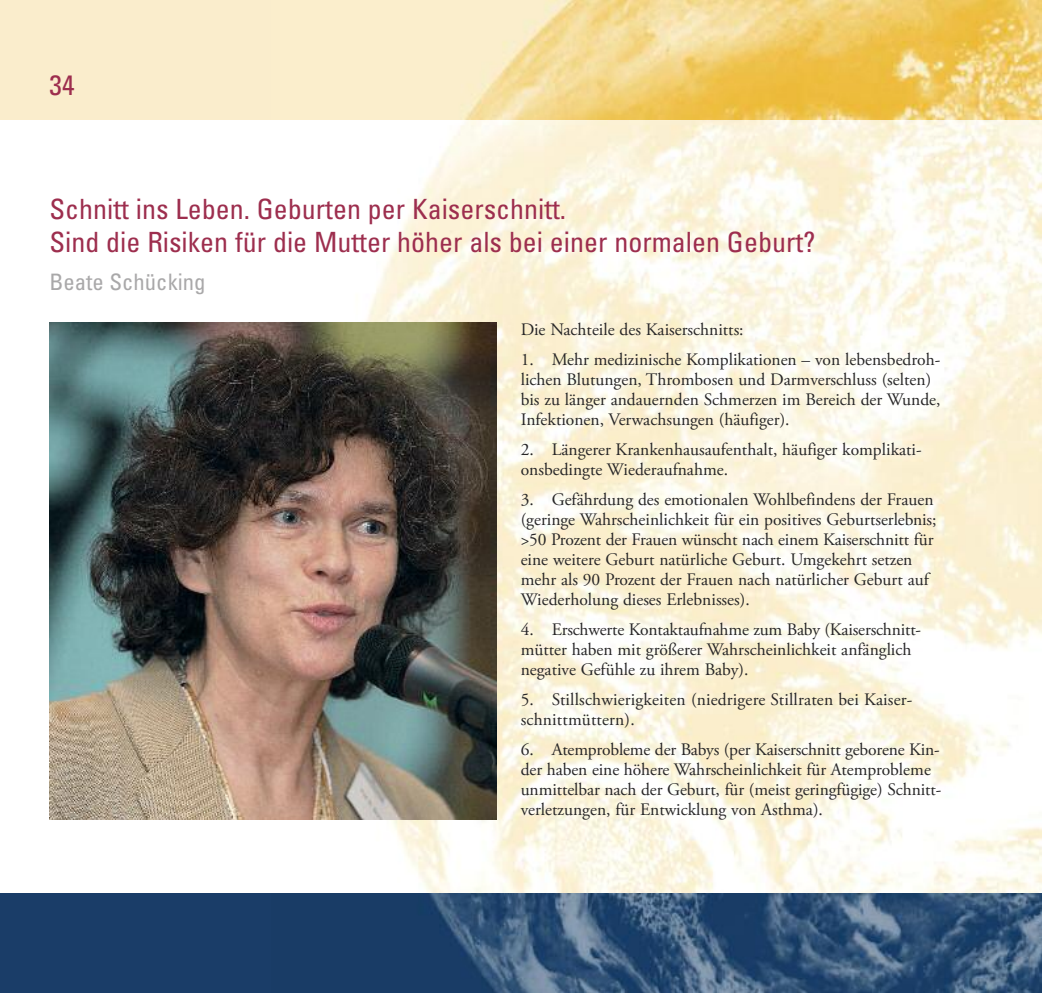
<style>
.page{position:relative;width:1042px;height:993px;background:#fff}
.page>*{position:absolute;margin:0;border:0;box-sizing:border-box;transform-origin:0 0}
.t1{font:condensed 28px/33.6px "Univers";color:#9d2e4e}
.t2{font:condensed 22.75px "Univers";color:#a9a8a9}
.t3{font:17.5px/19.8px "Adobe Garamond Pro";color:#272627}
</style>
<div class="page">
<img style="left:272px;top:119px;width:770px;height:774px">
<div style="left:0;top:0;width:1042px;height:119px;background:#faedcc"></div>
<img style="left:465px;top:0;width:577px;height:119px">
<div style="left:0;top:893px;width:1042px;height:99px;background:#1a3d68"></div>
<img style="left:430px;top:893px;width:612px;height:99px">
<img style="left:50px;top:322px;width:446px;height:497px">
<h1 class="t1" style="left:50px;top:68px;width:26px">34</h1>
<h1 class="t1" style="left:50px;top:192px;width:767px">Schnitt ins Leben. Geburten per Kaiserschnitt.<br>Sind die Risiken für die Mutter höher als bei einer normalen Geburt?</h1>
<h2 class="t2" style="left:50px;top:268px;width:157px">Beate Schücking</h2>
<p class="t3" style="left:521px;top:321px;width:224px">Die Nachteile des Kaiserschnitts:</p>
<p class="t3" style="left:521px;top:351px;width:421px">1. Mehr medizinische Komplikationen – von lebensbedroh&shy;lichen Blutungen, Thrombosen und Darmverschluss (selten) bis zu länger andauernden Schmerzen im Bereich der Wunde, Infektionen, Verwachsungen (häufiger).</p>
<p class="t3" style="left:521px;top:441px;width:402px">2. Längerer Krankenhausaufenthalt, häufiger komplikati&shy;onsbedingte Wiederaufnahme.</p>
<p class="t3" style="left:521px;top:491px;width:417px">3. Gefährdung des emotionalen Wohlbefindens der Frauen (geringe Wahrscheinlichkeit für ein positives Geburtserlebnis; &gt;50 Prozent der Frauen wünscht nach einem Kaiserschnitt für eine weitere Geburt natürliche Geburt. Umgekehrt setzen mehr als 90 Prozent der Frauen nach natürlicher Geburt auf Wiederholung dieses Erlebnisses).</p>
<p class="t3" style="left:521px;top:620px;width:402px">4. Erschwerte Kontaktaufnahme zum Baby (Kaiserschnitt&shy;mütter haben mit größerer Wahrscheinlichkeit anfänglich negative Gefühle zu ihrem Baby).</p>
<p class="t3" style="left:521px;top:690px;width:393px">5. Stillschwierigkeiten (niedrigere Stillraten bei Kaiser&shy;schnittmüttern).</p>
<p class="t3" style="left:521px;top:740px;width:422px">6. Atemprobleme der Babys (per Kaiserschnitt geborene Kin&shy;der haben eine höhere Wahrscheinlichkeit für Atemprobleme unmittelbar nach der Geburt, für (meist geringfügige) Schnitt&shy;verletzungen, für Entwicklung von Asthma).</p>
</div>
